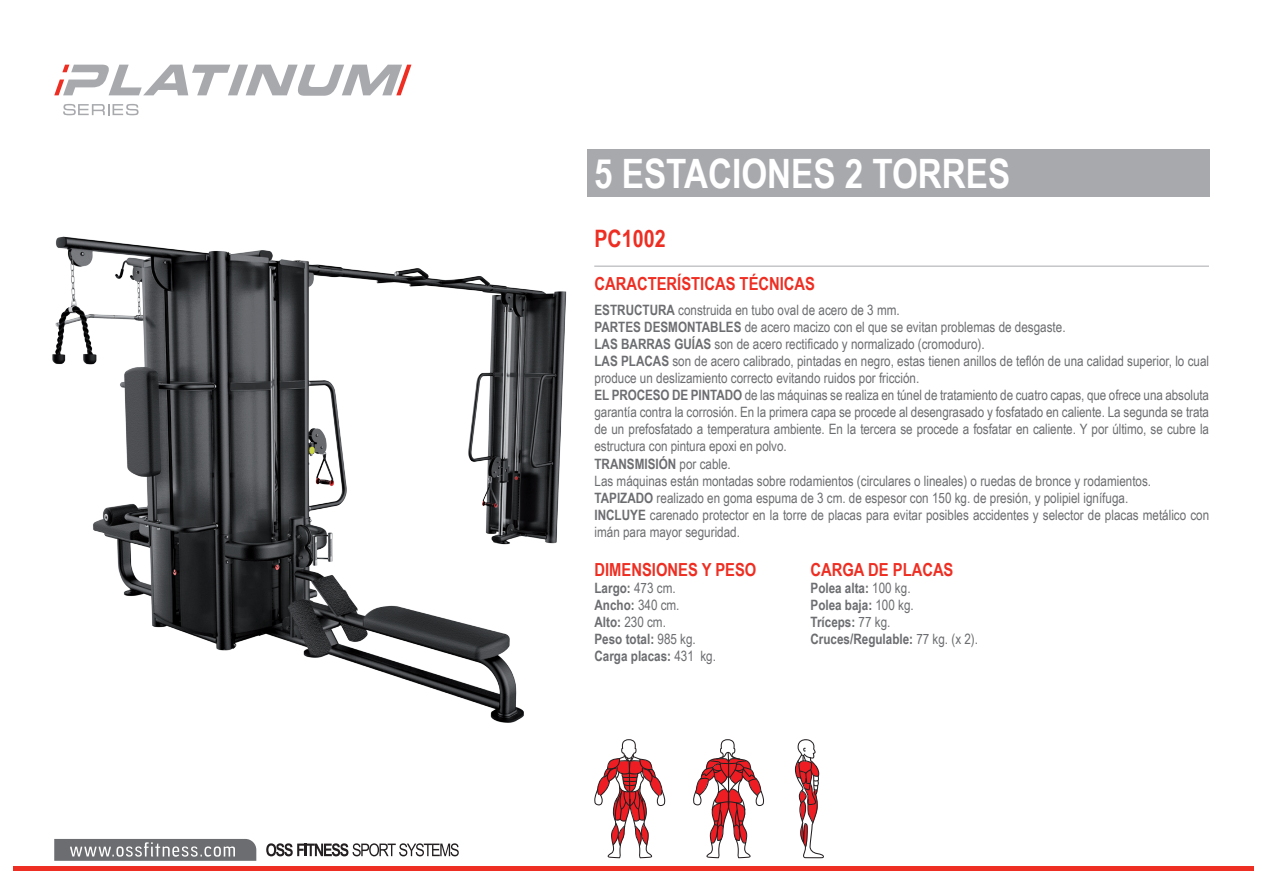
<style>
.page{position:relative;width:1263px;height:893px;background:#fff}
.page>*{position:absolute;margin:0;border:0;box-sizing:border-box;transform-origin:0 0}
.t1{font:700 40.5px "Arial Narrow";color:#fff}
.t2{font:700 24px "Arial Narrow";color:#ee2e22}
.Texto{font:700 18px "Arial Narrow";color:#ee2e22}
.Texto-2{font:14.25px/17.1px "Arial Narrow";color:#6c6d70}
.t3{font:700 14.25px "Arial Narrow";color:#6c6d70}
.s1{font-weight:700}
.s2{font-weight:400}
</style>
<div class="page">
<hr style="left:13px;top:866px;width:1240px;height:4px;background:#ee2e22">
<svg style="left:54px;top:839px;width:202px;height:22px;background:#818284"></svg>
<svg style="left:266px;top:843px;width:193px;height:13px"></svg>
<div style="left:587px;top:149px;width:622px;height:47px;background:#a8a9ad"></div>
<svg style="left:63px;top:104px;width:76px;height:11px"></svg>
<svg style="left:54px;top:65px;width:357px;height:31px"></svg>
<img style="left:52px;top:236px;width:515px;height:487px">
<svg style="left:795px;top:739px;width:29px;height:119px"></svg>
<svg style="left:594px;top:739px;width:71px;height:119px"></svg>
<svg style="left:693px;top:739px;width:71px;height:119px"></svg>
<hr style="left:594px;top:266px;width:615px;height:1px;background:#a8a9ad">
<p class="t1" style="left:594px;top:143px;width:417px">5 ESTACIONES 2 TORRES</p>
<p class="t2" style="left:594px;top:220px;width:73px">PC1002</p>
<p class="Texto" style="left:594px;top:270px;width:222px">CARACTERÍSTICAS TÉCNICAS</p>
<p class="Texto-2" style="left:594px;top:300px;width:307px"><span class="s1">ESTRUCTURA</span> construida en tubo oval de acero de 3 mm.</p>
<p class="Texto-2" style="left:594px;top:318px;width:473px"><span class="s1">PARTES DESMONTABLES</span> de acero macizo con el que se evitan problemas de desgaste.</p>
<p class="Texto-2" style="left:594px;top:335px;width:392px"><span class="s1">LAS BARRAS GUÍAS</span> son de acero rectificado y normalizado (cromoduro).</p>
<p class="Texto-2" style="left:594px;top:352px;width:616px"><span class="s1">LAS PLACAS</span> son de acero calibrado, pintadas en negro, estas tienen anillos de teflón de una calidad superior, lo cual produce un deslizamiento correcto evitando ruidos por fricción.</p>
<p class="Texto-2" style="left:594px;top:386px;width:616px;text-align:justify"><span class="s1">EL PROCESO DE PINTADO</span> de las máquinas se realiza en túnel de tratamiento de cuatro capas, que ofrece una absoluta garantía contra la corrosión. En la primera capa se procede al desengrasado y fosfatado en caliente. La segunda se trata de un prefosfatado a temperatura ambiente. En la tercera se procede a fosfatar en caliente. Y por último, se cubre la estructura con pintura epoxi en polvo.</p>
<p class="t3" style="left:594px;top:453px;width:138px">TRANSMISIÓN <span class="s2">por cable.</span></p>
<p class="Texto-2" style="left:594px;top:471px;width:558px">Las máquinas están montadas sobre rodamientos (circulares o lineales) o ruedas de bronce y rodamientos.</p>
<p class="Texto-2" style="left:594px;top:489px;width:535px"><span class="s1">TAPIZADO</span> realizado en goma espuma de 3 cm. de espesor con 150 kg. de presión, y polipiel ignífuga.</p>
<p class="Texto-2" style="left:594px;top:506px;width:616px"><span class="s1">INCLUYE</span> carenado protector en la torre de placas para evitar posibles accidentes y selector de placas metálico con imán para mayor seguridad.</p>
<p class="Texto" style="left:594px;top:556px;width:163px">DIMENSIONES Y PESO</p>
<p class="Texto" style="left:810px;top:556px;width:144px">CARGA DE PLACAS</p>
<p class="t3" style="left:594px;top:577px;width:83px">Largo: <span class="s2">473 cm.</span></p>
<p class="t3" style="left:810px;top:577px;width:102px">Polea alta: <span class="s2">100 kg.</span></p>
<p class="t3" style="left:594px;top:594px;width:87px">Ancho: <span class="s2">340 cm.</span></p>
<p class="t3" style="left:810px;top:594px;width:105px">Polea baja: <span class="s2">100 kg.</span></p>
<p class="Texto-2" style="left:594px;top:613px;width:73px"><span class="s1">Alto:</span> 230 cm.</p>
<p class="t3" style="left:810px;top:611px;width:81px">Tríceps: <span class="s2">77 kg.</span></p>
<p class="t3" style="left:594px;top:628px;width:103px">Peso total: <span class="s2">985 kg.</span></p>
<p class="t3" style="left:810px;top:628px;width:169px">Cruces/Regulable: <span class="s2">77 kg. (x 2).</span></p>
<p class="t3" style="left:594px;top:645px;width:123px">Carga placas: <span class="s2">431 kg.</span></p>
</div>
